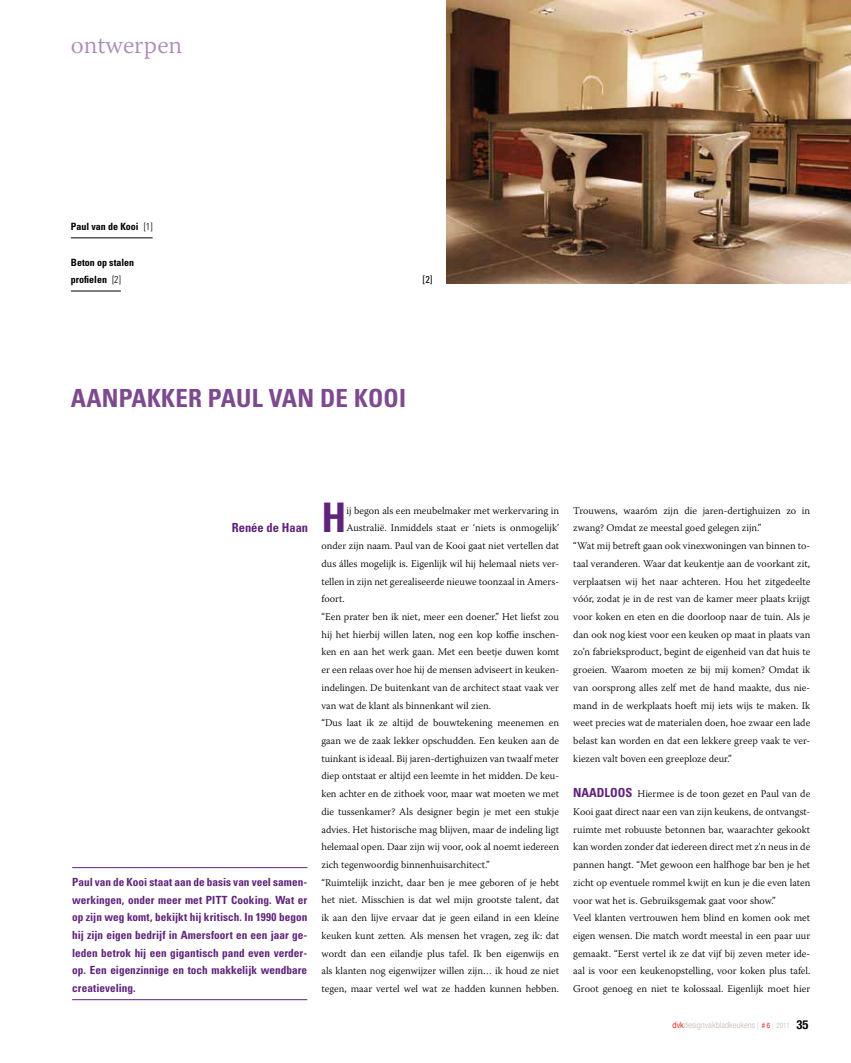
<style>
.page{position:relative;width:851px;height:1063px;background:#fff}
.page>*{position:absolute;margin:0;border:0;box-sizing:border-box;transform-origin:0 0}
.t1{font:700 condensed 40.75px "Univers";color:#60237b}
.t2{font:700 condensed 25px "Univers";letter-spacing:.01em;color:#7d4a8f}
.t3{font:300 25px "Warnock Pro";color:#ab8cb8}
.t4{font:700 condensed 12.5px "Univers";color:#60237b}
.t5{font:700 condensed 11.25px/17.8px "Univers";color:#60237b;text-align:justify}
.t6{font:300 10.25px/17.8px "Warnock Pro";color:#000}
.t7{font:700 condensed 10px/17.8px "Univers";color:#000}
.t8{font:condensed 10px "Univers";color:#000}
.t9{font:8.75px "Helvetica Neue";color:#ccc6bf;scale:.8 1}
.s1{font-weight:300}
.s2{font-family:"Univers";font-weight:700;font-stretch:condensed;font-size:12.5px;color:#60237b}
.s3{color:#e32119}
.s4{font-weight:300;font-size:7.5px;color:#cfc5b9}
.s5{font-size:7.5px;color:#e32119}
.s6{font-size:7.5px}
.s7{font-weight:700;font-stretch:condensed;font-size:12.5px;color:#000}
</style>
<div class="page">
<hr style="left:71px;top:237px;width:82px;height:1px;background:#000">
<hr style="left:71px;top:291px;width:50px;height:1px;background:#000">
<hr style="left:72px;top:867px;width:235px;height:1px;background:#60237b">
<hr style="left:72px;top:999px;width:235px;height:1px;background:#60237b">
<img style="left:446px;top:0;width:404px;height:283px">
<h2 class="t3" style="left:71px;top:30px;width:113px">ontwerpen</h2>
<p class="t7" style="left:71px;top:218px;width:83px">Paul van de Kooi <span class="s1">[1]</span></p>
<p class="t7" style="left:71px;top:253px;width:65px">Beton op stalen profielen <span class="s1">[2]</span></p>
<p class="t8" style="left:422px;top:274px;width:11px">[2]</p>
<h2 class="t2" style="left:71px;top:383px;width:336px">AANPAKKER PAUL VAN DE KOOI</h2>
<p class="t4" style="left:232px;top:519px;width:78px">Renée de Haan</p>
<p class="t5" style="left:72px;top:873px;width:237px">Paul van de Kooi staat aan de basis van veel samen&shy;werkingen, onder meer met PITT Cooking. Wat er op zijn weg komt, bekijkt hij kritisch. In 1990 begon hij zijn eigen bedrijf in Amersfoort en een jaar ge&shy;leden betrok hij een gigantisch pand even verder&shy;op. Een eigenzinnige en toch makkelijk wendbare creatieveling.</p>
<h1 class="t1" style="left:321px;top:492px;width:26px">H</h1>
<p class="t6" style="left:346px;top:501px;width:214px">ij begon als een meubelmaker met werkervaring in</p>
<p class="t6" style="left:346px;top:519px;width:214px">Australië. Inmiddels staat er ‘niets is onmogelijk’</p>
<p class="t6" style="left:321px;top:537px;width:239px">onder zijn naam. Paul van de Kooi gaat niet vertellen dat</p>
<p class="t6" style="left:321px;top:555px;width:239px">dus álles mogelijk is. Eigenlijk wil hij helemaal niets ver-</p>
<p class="t6" style="left:321px;top:572px;width:239px">tellen in zijn net gerealiseerde nieuwe toonzaal in Amers-</p>
<p class="t6" style="left:321px;top:590px;width:25px">foort.</p>
<p class="t6" style="left:321px;top:608px;width:239px">“Een prater ben ik niet, meer een doener.” Het liefst zou</p>
<p class="t6" style="left:321px;top:625px;width:239px">hij het hierbij willen laten, nog een kop koffie inschen-</p>
<p class="t6" style="left:321px;top:643px;width:239px">ken en aan het werk gaan. Met een beetje duwen komt</p>
<p class="t6" style="left:321px;top:661px;width:239px">er een relaas over hoe hij de mensen adviseert in keuken-</p>
<p class="t6" style="left:321px;top:678px;width:239px">indelingen. De buitenkant van de architect staat vaak ver</p>
<p class="t6" style="left:321px;top:696px;width:171px">van wat de klant als binnenkant wil zien.</p>
<p class="t6" style="left:321px;top:714px;width:239px">“Dus laat ik ze altijd de bouwtekening meenemen en</p>
<p class="t6" style="left:321px;top:732px;width:239px">gaan we de zaak lekker opschudden. Een keuken aan de</p>
<p class="t6" style="left:321px;top:749px;width:239px">tuinkant is ideaal. Bij jaren-dertighuizen van twaalf meter</p>
<p class="t6" style="left:321px;top:767px;width:239px">diep ontstaat er altijd een leemte in het midden. De keu-</p>
<p class="t6" style="left:321px;top:785px;width:239px">ken achter en de zithoek voor, maar wat moeten we met</p>
<p class="t6" style="left:321px;top:802px;width:239px">die tussenkamer? Als designer begin je met een stukje</p>
<p class="t6" style="left:321px;top:820px;width:239px">advies. Het historische mag blijven, maar de indeling ligt</p>
<p class="t6" style="left:321px;top:838px;width:239px">helemaal open. Daar zijn wij voor, ook al noemt iedereen</p>
<p class="t6" style="left:321px;top:856px;width:170px">zich tegenwoordig binnenhuisarchitect.”</p>
<p class="t6" style="left:321px;top:873px;width:239px">“Ruimtelijk inzicht, daar ben je mee geboren of je hebt</p>
<p class="t6" style="left:321px;top:891px;width:239px">het niet. Misschien is dat wel mijn grootste talent, dat</p>
<p class="t6" style="left:321px;top:909px;width:239px">ik aan den lijve ervaar dat je geen eiland in een kleine</p>
<p class="t6" style="left:321px;top:926px;width:239px">keuken kunt zetten. Als mensen het vragen, zeg ik: dat</p>
<p class="t6" style="left:321px;top:944px;width:239px">wordt dan een eilandje plus tafel. Ik ben eigenwijs en</p>
<p class="t6" style="left:321px;top:962px;width:239px">als klanten nog eigenwijzer willen zijn… ik houd ze niet</p>
<p class="t6" style="left:321px;top:980px;width:239px">tegen, maar vertel wel wat ze hadden kunnen hebben.</p>
<p class="t6" style="left:573px;top:501px;width:238px">Trouwens, waaróm zijn die jaren-dertighuizen zo in zwang? Omdat ze meestal goed gelegen zijn.”<br>“Wat mij betreft gaan ook vinexwoningen van binnen to&shy;taal veranderen. Waar dat keukentje aan de voorkant zit, verplaatsen wij het naar achteren. Hou het zitgedeelte vóór, zodat je in de rest van de kamer meer plaats krijgt voor koken en eten en die doorloop naar de tuin. Als je dan ook nog kiest voor een keuken op maat in plaats van zo’n fabrieksproduct, begint de eigenheid van dat huis te groeien. Waarom moeten ze bij mij komen? Omdat ik van oorsprong alles zelf met de hand maakte, dus nie&shy;mand in de werkplaats hoeft mij iets wijs te maken. Ik weet precies wat de materialen doen, hoe zwaar een lade belast kan worden en dat een lekkere greep vaak te ver&shy;kiezen valt boven een greeploze deur.”</p>
<p class="t6" style="left:573px;top:785px;width:238px"><span class="s2">NAADLOOS</span> Hiermee is de toon gezet en Paul van de Kooi gaat direct naar een van zijn keukens, de ontvangst&shy;ruimte met robuuste betonnen bar, waarachter gekookt kan worden zonder dat iedereen direct met z'n neus in de pannen hangt. “Met gewoon een halfhoge bar ben je het zicht op eventuele rommel kwijt en kun je die even laten voor wat het is. Gebruiksgemak gaat voor show.”<br>Veel klanten vertrouwen hem blind en komen ook met eigen wensen. Die match wordt meestal in een paar uur gemaakt. “Eerst vertel ik ze dat vijf bij zeven meter ide&shy;aal is voor een keukenopstelling, voor koken plus tafel.<br>Groot genoeg en niet te kolossaal. Eigenlijk moet hier</p>
<p class="t9" style="left:672px;top:1019px;width:171px"><span class="s3">dvk</span>designvakbladkeukens <span class="s4">|</span> <span class="s5"># 6</span> <span class="s4">|</span> <span class="s6">2011</span> <span class="s7">35</span></p>
</div>
